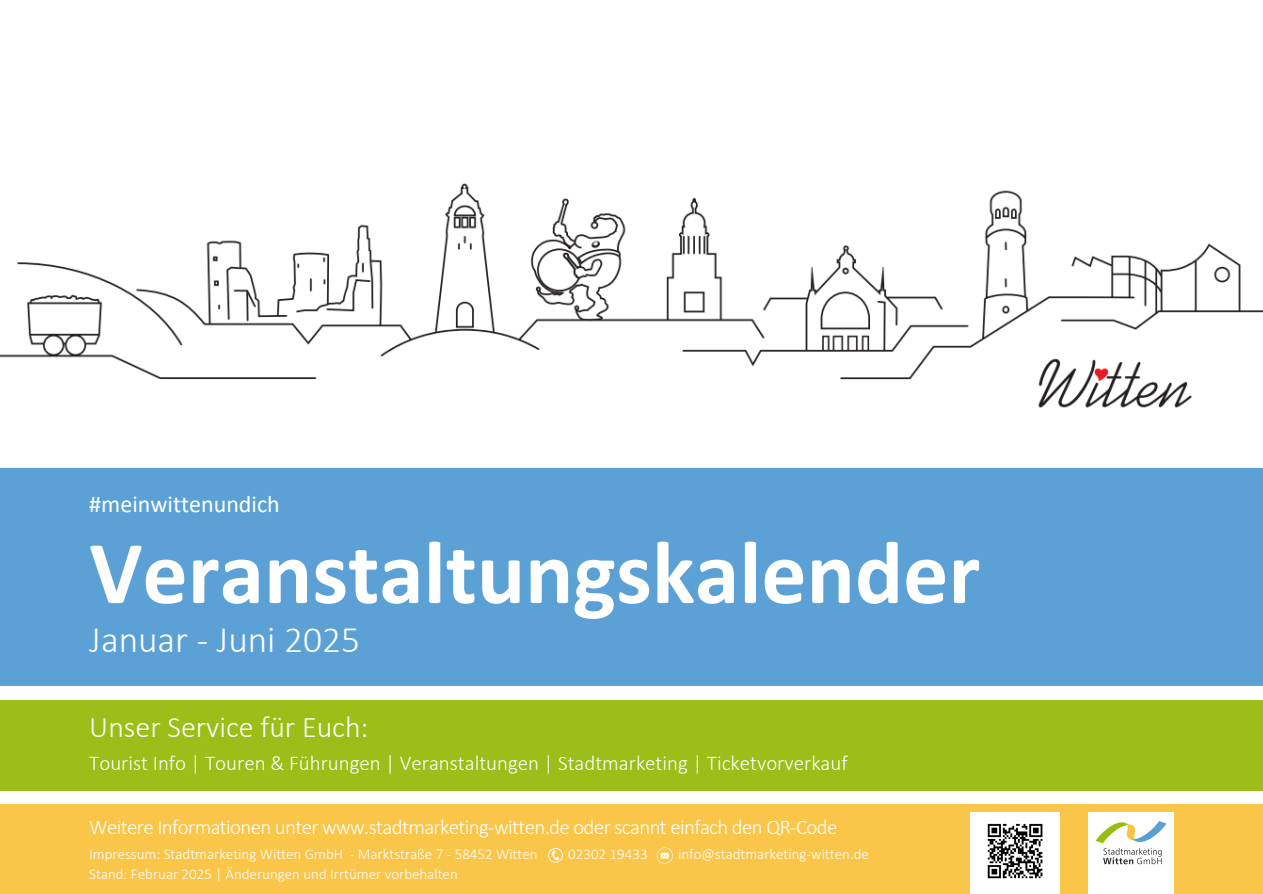
<style>
.page{position:relative;width:1263px;height:894px;background:#fff}
.page>*{position:absolute;margin:0;border:0;box-sizing:border-box;transform-origin:0 0}
.t1{font:700 90px "Calibri";color:#fff}
.t2{font:300 37.5px "Calibri";color:#fff}
.t3{font:300 30px "Calibri";color:#fff}
.t4{font:24px "Calibri";color:#fff}
.t5{font:300 21px "Calibri";letter-spacing:-.03em;color:#fff}
.t6{font:300 21px "Calibri";color:#fff}
.t7{font:300 15px "Calibri";color:#fff}
</style>
<div class="page">
<img style="left:0;top:183px;width:1263px;height:225px">
<div style="left:0;top:468px;width:1263px;height:217px;background:#5ba1d5"></div>
<div style="left:0;top:700px;width:1263px;height:90px;background:#9bbe18"></div>
<div style="left:0;top:804px;width:1263px;height:89px;background:#fac64a"></div>
<div style="left:1088px;top:811px;width:86px;height:82px;background:#fff"></div>
<img style="left:1095px;top:821px;width:71px;height:43px">
<div style="left:970px;top:811px;width:89px;height:82px;background:#fff"></div>
<img style="left:987px;top:823px;width:56px;height:56px">
<svg style="left:657px;top:847px;width:15px;height:16px"></svg>
<svg style="left:548px;top:848px;width:15px;height:14px"></svg>
<h3 class="t4" style="left:89px;top:493px;width:192px">#meinwittenundich</h3>
<h1 class="t1" style="left:89px;top:535px;width:893px">Veranstaltungskalender</h1>
<h1 class="t2" style="left:89px;top:624px;width:272px">Januar - Juni 2025</h1>
<p class="t3" style="left:89px;top:714px;width:281px">Unser Service für Euch:</p>
<p class="t6" style="left:89px;top:754px;width:760px">Tourist Info | Touren &amp; Führungen | Veranstaltungen | Stadtmarketing | Ticketvorverkauf</p>
<h3 class="t5" style="left:89px;top:818px;width:750px">Weitere Informationen unter www.stadtmarketing-witten.de oder scannt einfach den QR-Code</h3>
<p class="t7" style="left:89px;top:847px;width:450px">Impressum: Stadtmarketing Witten GmbH - Marktstraße 7 - 58452 Witten</p>
<p class="t7" style="left:568px;top:847px;width:81px">02302 19433</p>
<p class="t7" style="left:678px;top:847px;width:192px">info@stadtmarketing-witten.de</p>
<h2 class="t7" style="left:89px;top:867px;width:370px">Stand: Februar 2025 | Änderungen und Irrtümer vorbehalten</h2>
</div>
